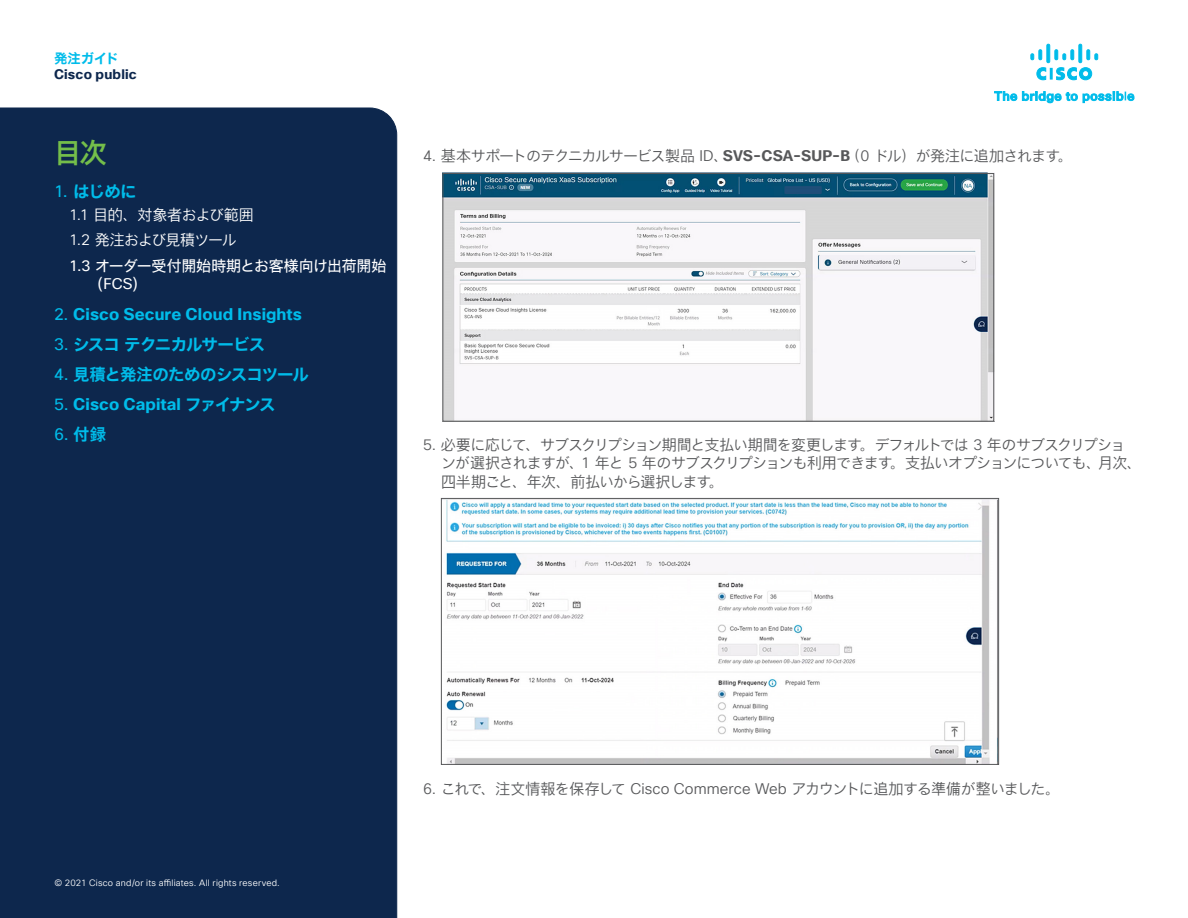
<style>
.page{position:relative;width:1188px;height:918px;background:#fff}
.page>*{position:absolute;margin:0;border:0;box-sizing:border-box;transform-origin:0 0}
.Paragraph_Style1{font:27px "Cisco Sans JPN Medium";color:#74be4a}
.t1{font:700 16.5px "Cisco Sans TT";letter-spacing:.005em;color:#00bcea}
.t2{font:16.5px "Cisco Sans JPN Bold";letter-spacing:-.055em;color:#00bcea}
.t3{font:16.5px "Cisco Sans TT";color:#00bcea}
.Paragraph_Style5{font:15px/18.5px "Cisco Sans JPN Light";letter-spacing:-.065em;color:#57585a}
.Paragraph_Style4{font:15px "Cisco Sans JPN Light";letter-spacing:-.04em;color:#57585a}
.Paragraph_Style2{font:15px/18px "Cisco Sans JPN";letter-spacing:-.02em;color:#fff}
.Paragraph_Style2-2{font:15px "Cisco Sans JPN Light";letter-spacing:-.035em;color:#fff}
.Paragraph_Style2-3{font:15px "Cisco Sans JPN Light";letter-spacing:-.055em;color:#fff}
.Paragraph_Style1-2{font:700 13.5px "Cisco Sans TT";letter-spacing:.015em;color:#0d274d}
.Paragraph_Style1-3{font:13.5px "Cisco Sans JPN Bold";letter-spacing:-.03em;color:#00bcea}
.P_-_Paragraph_Style1{font:9px "Cisco Sans TT Light";letter-spacing:.025em;color:#fff}
.s1{font-family:"Cisco Sans TT"}
.s2{font-family:"Cisco Sans TT Light"}
.s3{font-weight:400}
.s4{font-family:"Cisco Sans JPN Bold";font-weight:400}
.s5{font-family:"Cisco Sans JPN Bold"}
.s6{font-family:"Cisco Sans TT";font-weight:700}
</style>
<div class="page">
<div style="left:0;top:108px;width:397px;height:810px;background:#0d274d"></div>
<svg style="left:995px;top:92px;width:82px;height:11px"></svg>
<svg style="left:1083px;top:92px;width:51px;height:11px"></svg>
<svg style="left:1031px;top:44px;width:67px;height:36px"></svg>
<img style="left:444px;top:175px;width:548px;height:245px">
<div style="left:442px;top:173px;width:552px;height:249px;border:1px solid #57585a"></div>
<img style="left:446px;top:500px;width:544px;height:263px">
<div style="left:441px;top:498px;width:558px;height:267px;border:1px solid #57585a"></div>
<p class="Paragraph_Style1-3" style="left:54px;top:49px;width:66px">発注ガイド</p>
<p class="Paragraph_Style1-2" style="left:54px;top:66px;width:84px">Cisco public</p>
<p class="Paragraph_Style1" style="left:54px;top:135px;width:54px">目次</p>
<p class="t2" style="left:54px;top:180px;width:84px"><span class="s1">1.</span> はじめに</p>
<p class="Paragraph_Style2-2" style="left:69px;top:205px;width:186px"><span class="s2">1.1</span> 目的、対象者および範囲</p>
<p class="Paragraph_Style2-3" style="left:69px;top:230px;width:169px"><span class="s2">1.2</span> 発注および見積ツール</p>
<p class="Paragraph_Style2" style="left:88px;top:256px;width:299px;text-indent:-20px"><span class="s1">1.3</span> オーダー受付開始時期とお客様向け出荷開始（<span class="s1">FCS</span>）</p>
<p class="t1" style="left:54px;top:303px;width:250px"><span class="s3">2.</span> Cisco Secure Cloud Insights</p>
<p class="t2" style="left:54px;top:333px;width:213px"><span class="s1">3.</span> シスコテクニカルサービス</p>
<p class="t2" style="left:54px;top:363px;width:257px"><span class="s1">4.</span> 見積と発注のためのシスコツール</p>
<p class="t1" style="left:54px;top:393px;width:223px"><span class="s3">5.</span> Cisco Capital <span class="s4">ファイナンス</span></p>
<p class="t3" style="left:54px;top:423px;width:54px">6. <span class="s5">付録</span></p>
<p class="Paragraph_Style5" style="left:423px;top:148px;width:651px"><span class="s2">4.</span> 基本サポートのテクニカルサービス製品 <span class="s2">ID</span>、<span class="s6">SVS-CSA-SUP-B</span>（<span class="s2">0</span> ドル）が発注に追加されます。</p>
<p class="Paragraph_Style5" style="left:441px;top:436px;width:702px;text-indent:-18px"><span class="s2">5.</span> 必要に応じて、サブスクリプション期間と支払い期間を変更します。デフォルトでは <span class="s2">3</span> 年のサブスクリプションが選択されますが、<span class="s2">1</span> 年と <span class="s2">5</span> 年のサブスクリプションも利用できます。支払いオプションについても、月次、四半期ごと、年次、前払いから選択します。</p>
<p class="P_-_Paragraph_Style1" style="left:54px;top:877px;width:227px">© 2021 Cisco and/or its affiliates. All rights reserved.</p>
<p class="Paragraph_Style4" style="left:423px;top:779px;width:639px"><span class="s2">6.</span> これで、注文情報を保存して <span class="s2">Cisco Commerce Web</span> アカウントに追加する準備が整いました。</p>
</div>
